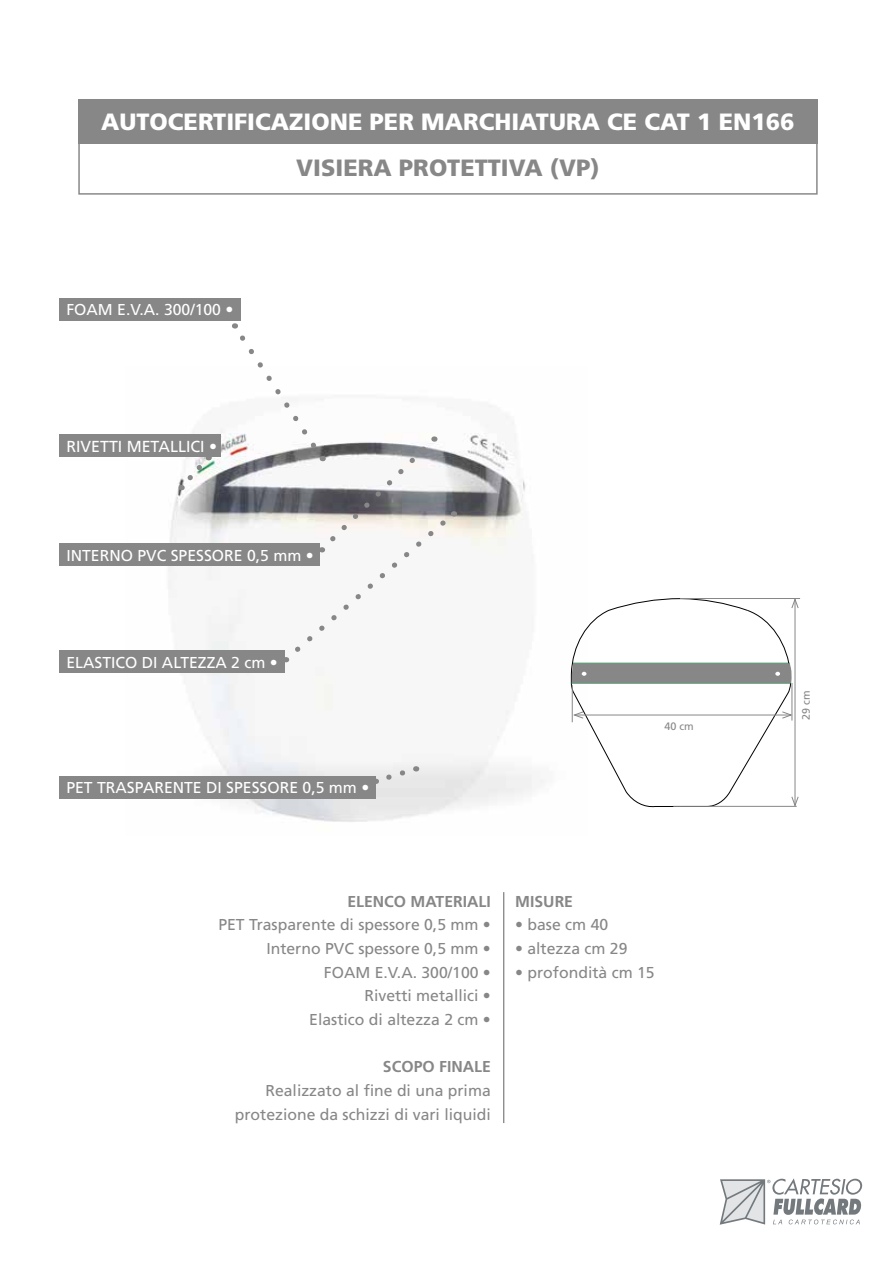
<style>
.page{position:relative;width:893px;height:1263px;background:#fff}
.page>*{position:absolute;margin:0;border:0;box-sizing:border-box;transform-origin:0 0}
.t1{font:900 23.55px "Frutiger LT Std";color:#fff}
.t2{font:900 23.55px "Frutiger LT Std";color:#878787}
.t3{font:15.9px "Frutiger LT Std";color:#fff}
.t4{font:15.75px/23.7px "Frutiger LT Std";color:#878787;text-align:right}
.t5{font:15.75px "Frutiger LT Std";color:#fff}
.t6{font:700 15.75px "Frutiger LT Std";color:#878787}
.t7{font:10.8px "Frutiger LT Std";color:#878787}
.s1{font-size:15.9px}
</style>
<div class="page">
<svg style="left:720px;top:1178px;width:143px;height:47px"></svg>
<img style="left:125px;top:405px;width:446px;height:417px">
<div style="left:78px;top:99px;width:740px;height:44px;background:#878787"></div>
<div style="left:78px;top:99px;width:740px;height:96px;border:1px solid #878787"></div>
<div style="left:59px;top:776px;width:317px;height:23px;background:#878787"></div>
<div style="left:59px;top:434px;width:161px;height:23px;background:#878787"></div>
<div style="left:59px;top:544px;width:260px;height:22px;background:#878787"></div>
<div style="left:59px;top:298px;width:181px;height:23px;background:#878787"></div>
<div style="left:59px;top:651px;width:225px;height:22px;background:#878787"></div>
<svg style="left:382px;top:764px;width:35px;height:20px"></svg>
<svg style="left:181px;top:457px;width:30px;height:33px"></svg>
<svg style="left:232px;top:323px;width:223px;height:339px"></svg>
<hr style="left:503px;top:892px;width:1px;height:231px;background:#878787">
<hr style="left:680px;top:598px;width:120px;height:1px;background:#878787">
<svg style="left:571px;top:598px;width:228px;height:209px"></svg>
<h1 class="t1" style="left:101px;top:108px;width:695px">AUTOCERTIFICAZIONE PER MARCHIATURA CE CAT 1 EN166</h1>
<h1 class="t2" style="left:296px;top:154px;width:305px">VISIERA PROTETTIVA (VP)</h1>
<p class="t5" style="left:66px;top:301px;width:169px">FOAM E.V.A. 300/100 <span class="s1">•</span></p>
<p class="t3" style="left:66px;top:437px;width:152px">RIVETTI METALLICI •</p>
<p class="t5" style="left:66px;top:546px;width:249px">INTERNO PVC SPESSORE 0,5 mm •</p>
<p class="t5" style="left:66px;top:653px;width:213px">ELASTICO DI ALTEZZA 2 cm •</p>
<p class="t5" style="left:66px;top:779px;width:304px">PET TRASPARENTE DI SPESSORE 0,5 mm •</p>
<p class="t7" style="left:664px;top:720px;width:31px">40 cm</p>
<p class="t6" style="left:347px;top:892px;width:145px">ELENCO MATERIALI</p>
<p class="t4" style="left:218px;top:913px;width:274px">PET Trasparente di spessore 0,5 mm •<br>Interno PVC spessore 0,5 mm •<br>FOAM E.V.A. 300/100 •<br>Rivetti metallici •<br>Elastico di altezza 2 cm •</p>
<p class="t6" style="left:383px;top:1058px;width:109px">SCOPO FINALE</p>
<p class="t4" style="left:235px;top:1079px;width:258px">Realizzato al fine di una prima protezione da schizzi di vari liquidi</p>
<p class="t6" style="left:515px;top:892px;width:59px">MISURE</p>
<p class="t4" style="left:515px;top:913px;width:95px">• base cm 40</p>
<p class="t4" style="left:515px;top:937px;width:114px">• altezza cm 29</p>
<p class="t4" style="left:515px;top:960px;width:141px">• profondità cm 15</p>
<p class="t7" style="left:800px;top:720px;width:31px;rotate:-90deg">29 cm</p>
</div>
